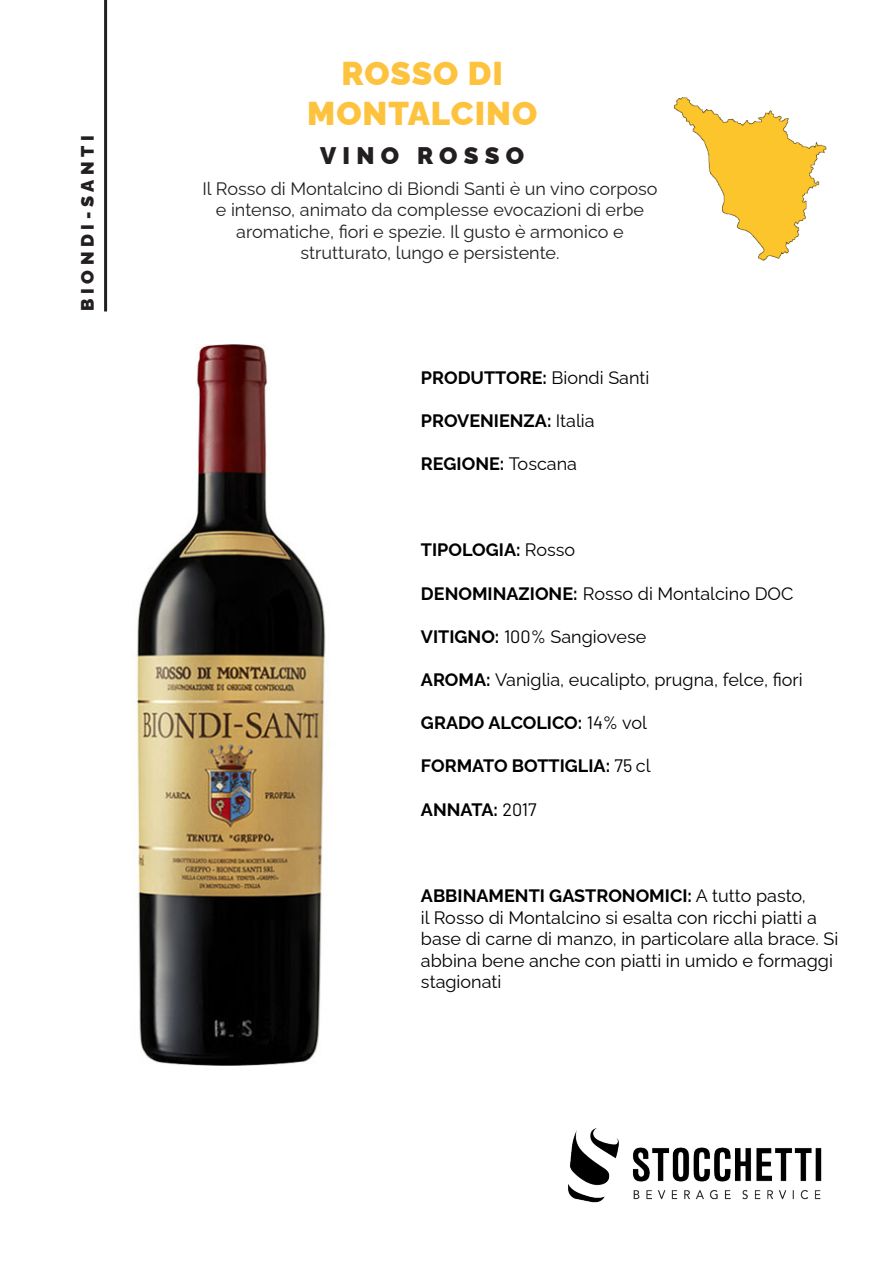
<style>
.page{position:relative;width:893px;height:1263px;background:#fff}
.page>*{position:absolute;margin:0;border:0;box-sizing:border-box;transform-origin:0 0}
.t1{font:900 33px "Raleway";letter-spacing:.03em;color:#fec33e}
.t2{font:900 24px "Raleway";letter-spacing:.26em;color:#231f20}
.t3{font:18px/21.6px "Raleway";color:#000001}
.t4{font:18px/21.6px "Raleway";color:#231f20;text-align:center}
.t5{font:700 18px "Raleway";color:#000001}
.t6{font:900 18px "Raleway";letter-spacing:.26em;color:#231f20}
.s1{font-weight:400}
.s2{font-weight:700}
.s3{font-family:"Barlow"}
.s4{font-family:"Barlow";font-weight:400}
</style>
<div class="page">
<img style="left:568px;top:1128px;width:254px;height:75px">
<img style="left:135px;top:345px;width:193px;height:720px">
<img style="left:674px;top:97px;width:153px;height:164px">
<hr style="left:104px;top:0;width:3px;height:311px;background:#231f20">
<p class="t6" style="left:73px;top:311px;width:178px;rotate:-90deg">BIONDI-SANTI</p>
<p class="t1" style="left:341px;top:47px;width:163px">ROSSO DI</p>
<p class="t1" style="left:307px;top:87px;width:232px">MONTALCINO</p>
<p class="t2" style="left:320px;top:137px;width:205px">VINO ROSSO</p>
<p class="t4" style="left:202px;top:176px;width:457px">Il Rosso di Montalcino di Biondi Santi è un vino corposo e intenso, animato da complesse evocazioni di erbe aromatiche, fiori e spezie. Il gusto è armonico e strutturato, lungo e persistente.</p>
<p class="t5" style="left:421px;top:363px;width:230px">PRODUTTORE: <span class="s1">Biondi Santi</span></p>
<p class="t5" style="left:421px;top:406px;width:175px">PROVENIENZA: <span class="s1">Italia</span></p>
<p class="t5" style="left:421px;top:449px;width:158px">REGIONE: <span class="s1">Toscana</span></p>
<p class="t5" style="left:421px;top:536px;width:156px">TIPOLOGIA: <span class="s1">Rosso</span></p>
<p class="t3" style="left:421px;top:580px;width:374px"><span class="s2">DENOMINAZIONE:</span> Rosso di Montalcino DOC</p>
<p class="t3" style="left:421px;top:624px;width:227px"><span class="s2">VITIGNO:</span> <span class="s3">100%</span> Sangiovese</p>
<p class="t3" style="left:421px;top:667px;width:383px"><span class="s2">AROMA:</span> Vaniglia, eucalipto, prugna, felce, fiori</p>
<p class="t5" style="left:421px;top:708px;width:228px">GRADO ALCOLICO: <span class="s4">14%</span> <span class="s1">vol</span></p>
<p class="t5" style="left:421px;top:752px;width:231px">FORMATO BOTTIGLIA: <span class="s4">75</span> <span class="s1">cl</span></p>
<p class="t5" style="left:421px;top:795px;width:117px">ANNATA: <span class="s4">2017</span></p>
<p class="t3" style="left:421px;top:883px;width:419px"><span class="s2">ABBINAMENTI GASTRONOMICI:</span> A tutto pasto,<br>il Rosso di Montalcino si esalta con ricchi piatti a base di carne di manzo, in particolare alla brace. Si abbina bene anche con piatti in umido e formaggi stagionati</p>
</div>
